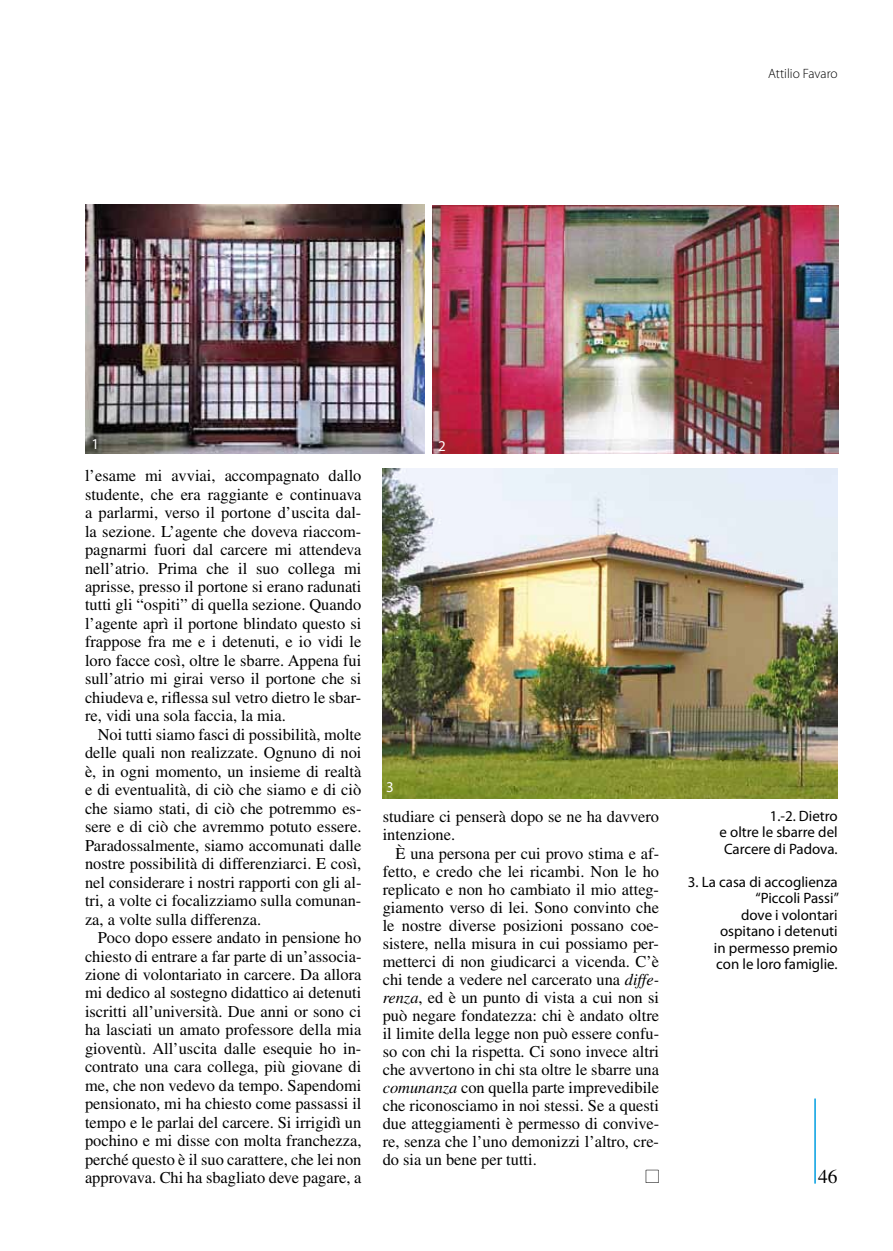
<style>
.page{position:relative;width:893px;height:1251px;background:#fff}
.page>*{position:absolute;margin:0;border:0;box-sizing:border-box;transform-origin:0 0}
.t1{font:19.5px "Times";color:#000}
.t2{font:16.5px "Times";color:#000}
.t3{font:16.5px "Carta";color:#000}
.t4{font:15px/16.5px "Myriad Pro";color:#000;text-align:right}
.t5{font:15px "Myriad Pro";color:#fff}
.t6{font:300 13.5px "Myriad Pro";color:#000}
.s1{font-style:italic}
</style>
<div class="page">
<hr style="left:814px;top:1098px;width:2px;height:85px;background:#009ee0">
<img style="left:85px;top:204px;width:340px;height:249px">
<img style="left:432px;top:205px;width:406px;height:248px">
<img style="left:383px;top:468px;width:455px;height:330px">
<p class="t6" style="left:768px;top:66px;width:71px">Attilio Favaro</p>
<p class="t5" style="left:92px;top:435px;width:9px">1</p>
<p class="t5" style="left:438px;top:437px;width:9px">2</p>
<p class="t2" style="left:85px;top:466px;width:278px">l’esame mi avviai, accompagnato dallo</p>
<p class="t2" style="left:85px;top:484px;width:278px">studente, che era raggiante e continuava</p>
<p class="t2" style="left:85px;top:503px;width:278px">a parlarmi, verso il portone d’uscita dal-</p>
<p class="t2" style="left:85px;top:521px;width:278px">la sezione. L’agente che doveva riaccom-</p>
<p class="t2" style="left:85px;top:540px;width:278px">pagnarmi fuori dal carcere mi attendeva</p>
<p class="t2" style="left:85px;top:558px;width:278px">nell’atrio. Prima che il suo collega mi</p>
<p class="t2" style="left:85px;top:577px;width:278px">aprisse, presso il portone si erano radunati</p>
<p class="t2" style="left:85px;top:595px;width:278px">tutti gli “ospiti” di quella sezione. Quando</p>
<p class="t2" style="left:85px;top:614px;width:278px">l’agente aprì il portone blindato questo si</p>
<p class="t2" style="left:85px;top:632px;width:278px">frappose fra me e i detenuti, e io vidi le</p>
<p class="t2" style="left:85px;top:651px;width:278px">loro facce così, oltre le sbarre. Appena fui</p>
<p class="t2" style="left:85px;top:669px;width:278px">sull’atrio mi girai verso il portone che si</p>
<p class="t2" style="left:85px;top:688px;width:278px">chiudeva e, riflessa sul vetro dietro le sbar-</p>
<p class="t2" style="left:85px;top:706px;width:202px">re, vidi una sola faccia, la mia.</p>
<p class="t2" style="left:98px;top:724px;width:265px">Noi tutti siamo fasci di possibilità, molte</p>
<p class="t2" style="left:85px;top:743px;width:278px">delle quali non realizzate. Ognuno di noi</p>
<p class="t2" style="left:85px;top:761px;width:278px">è, in ogni momento, un insieme di realtà</p>
<p class="t2" style="left:85px;top:780px;width:278px">e di eventualità, di ciò che siamo e di ciò</p>
<p class="t2" style="left:85px;top:798px;width:278px">che siamo stati, di ciò che potremmo es-</p>
<p class="t2" style="left:85px;top:817px;width:278px">sere e di ciò che avremmo potuto essere.</p>
<p class="t2" style="left:85px;top:835px;width:278px">Paradossalmente, siamo accomunati dalle</p>
<p class="t2" style="left:85px;top:854px;width:278px">nostre possibilità di differenziarci. E così,</p>
<p class="t2" style="left:85px;top:872px;width:278px">nel considerare i nostri rapporti con gli al-</p>
<p class="t2" style="left:85px;top:891px;width:278px">tri, a volte ci focalizziamo sulla comunan-</p>
<p class="t2" style="left:85px;top:909px;width:178px">za, a volte sulla differenza.</p>
<p class="t2" style="left:98px;top:928px;width:265px">Poco dopo essere andato in pensione ho</p>
<p class="t2" style="left:85px;top:946px;width:278px">chiesto di entrare a far parte di un’associa-</p>
<p class="t2" style="left:85px;top:964px;width:278px">zione di volontariato in carcere. Da allora</p>
<p class="t2" style="left:85px;top:983px;width:278px">mi dedico al sostegno didattico ai detenuti</p>
<p class="t2" style="left:85px;top:1001px;width:278px">iscritti all’università. Due anni or sono ci</p>
<p class="t2" style="left:85px;top:1020px;width:278px">ha lasciati un amato professore della mia</p>
<p class="t2" style="left:85px;top:1038px;width:278px">gioventù. All’uscita dalle esequie ho in-</p>
<p class="t2" style="left:85px;top:1057px;width:278px">contrato una cara collega, più giovane di</p>
<p class="t2" style="left:85px;top:1075px;width:278px">me, che non vedevo da tempo. Sapendomi</p>
<p class="t2" style="left:85px;top:1094px;width:278px">pensionato, mi ha chiesto come passassi il</p>
<p class="t2" style="left:85px;top:1112px;width:278px">tempo e le parlai del carcere. Si irrigidì un</p>
<p class="t2" style="left:85px;top:1131px;width:278px">pochino e mi disse con molta franchezza,</p>
<p class="t2" style="left:85px;top:1149px;width:278px">perché questo è il suo carattere, che lei non</p>
<p class="t2" style="left:85px;top:1168px;width:278px">approvava. Chi ha sbagliato deve pagare, a</p>
<p class="t5" style="left:386px;top:777px;width:9px">3</p>
<p class="t2" style="left:383px;top:807px;width:278px">studiare ci penserà dopo se ne ha davvero</p>
<p class="t2" style="left:383px;top:825px;width:74px">intenzione.</p>
<p class="t2" style="left:395px;top:843px;width:265px">È una persona per cui provo stima e af-</p>
<p class="t2" style="left:383px;top:861px;width:278px">fetto, e credo che lei ricambi. Non le ho</p>
<p class="t2" style="left:383px;top:879px;width:278px">replicato e non ho cambiato il mio atteg-</p>
<p class="t2" style="left:383px;top:897px;width:278px">giamento verso di lei. Sono convinto che</p>
<p class="t2" style="left:383px;top:915px;width:278px">le nostre diverse posizioni possano coe-</p>
<p class="t2" style="left:383px;top:933px;width:278px">sistere, nella misura in cui possiamo per-</p>
<p class="t2" style="left:383px;top:951px;width:278px">metterci di non giudicarci a vicenda. C’è</p>
<p class="t2" style="left:383px;top:969px;width:278px">chi tende a vedere nel carcerato una <span class="s1">diffe-</span></p>
<p class="t2" style="left:383px;top:987px;width:278px"><span class="s1">renza</span>, ed è un punto di vista a cui non si</p>
<p class="t2" style="left:383px;top:1005px;width:278px">può negare fondatezza: chi è andato oltre</p>
<p class="t2" style="left:383px;top:1023px;width:278px">il limite della legge non può essere confu-</p>
<p class="t2" style="left:383px;top:1041px;width:278px">so con chi la rispetta. Ci sono invece altri</p>
<p class="t2" style="left:383px;top:1059px;width:278px">che avvertono in chi sta oltre le sbarre una</p>
<p class="t2" style="left:383px;top:1077px;width:278px"><span class="s1">comunanza</span> con quella parte imprevedibile</p>
<p class="t2" style="left:383px;top:1095px;width:278px">che riconosciamo in noi stessi. Se a questi</p>
<p class="t2" style="left:383px;top:1113px;width:278px">due atteggiamenti è permesso di convive-</p>
<p class="t2" style="left:383px;top:1131px;width:278px">re, senza che l’uno demonizzi l’altro, cre-</p>
<p class="t2" style="left:383px;top:1149px;width:156px">do sia un bene per tutti.</p>
<p class="t3" style="left:646px;top:1167px;width:15px">l</p>
<p class="t4" style="left:719px;top:807px;width:120px">1.-2. Dietro<br>e oltre le sbarre del<br>Carcere di Padova.</p>
<p class="t4" style="left:688px;top:873px;width:153px">3. La casa di accoglienza “Piccoli Passi”<br>dove i volontari ospitano i detenuti<br>in permesso premio<br>con le loro famiglie.</p>
<p class="t1" style="left:818px;top:1165px;width:21px">46</p>
</div>
